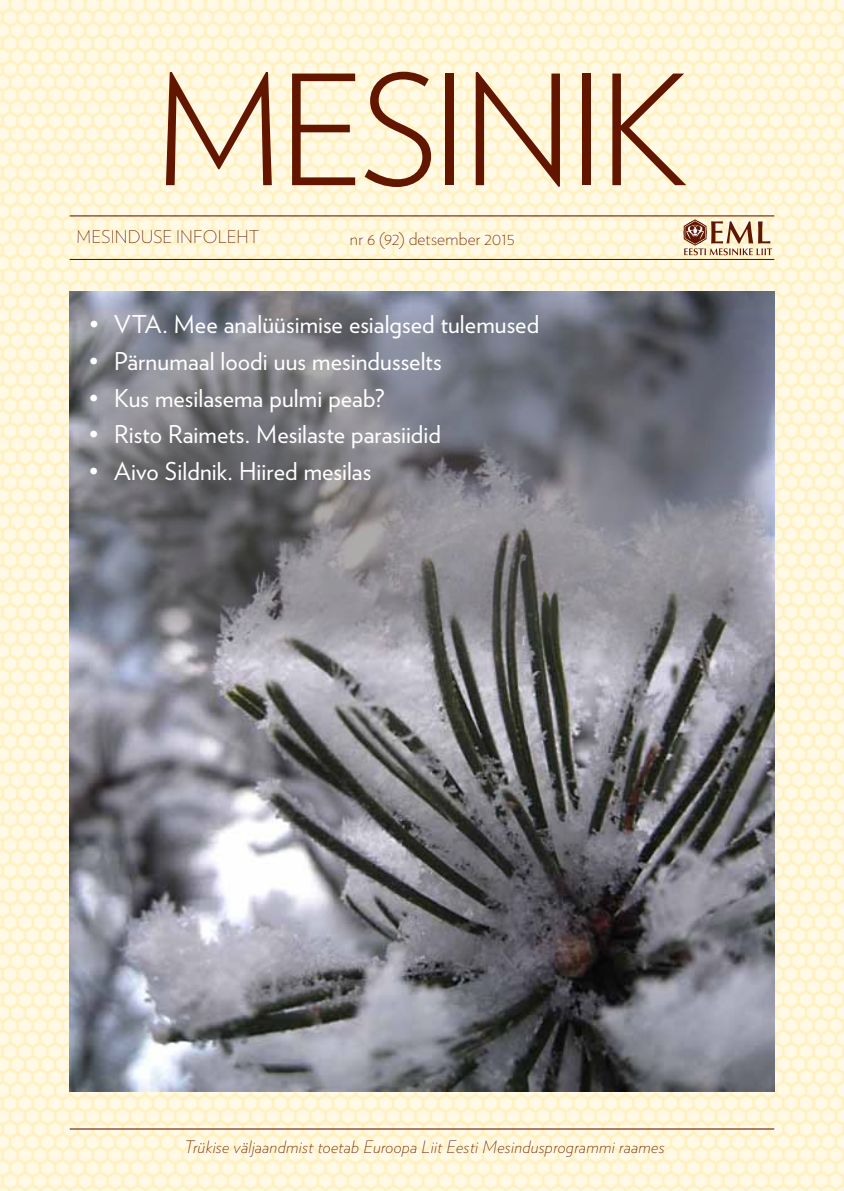
<style>
.page{position:relative;width:844px;height:1191px;background:#fff}
.page>*{position:absolute;margin:0;border:0;box-sizing:border-box;transform-origin:0 0}
.t1{font:300 152.25px "Verlag";letter-spacing:-.035em;color:#621600}
.t2{font:24.5px "Verlag";letter-spacing:.005em;color:#fff}
.t3{font:200 17.5px "Verlag";letter-spacing:.01em;color:#621600}
.t4{font:italic 200 16.97px "Verlag";letter-spacing:.02em;color:#621600}
</style>
<div class="page">
<img style="left:0;top:0;width:843px;height:1191px">
<img style="left:70px;top:660px;width:704px;height:431px">
<svg style="left:69px;top:291px;width:705px;height:369px;background:#7b7c84"></svg>
<hr style="left:70px;top:1128px;width:703px;height:1px;background:#621600">
<hr style="left:70px;top:259px;width:703px;height:1px;background:#621600">
<hr style="left:70px;top:215px;width:703px;height:1px;background:#621600">
<svg style="left:676px;top:219px;width:95px;height:36px;background:#d0b49a"></svg>
<h1 class="t1" style="left:154px;top:19px;width:536px">MESINIK</h1>
<p class="t3" style="left:77px;top:224px;width:184px">MESINDUSE INFOLEHT</p>
<p class="t3" style="left:366px;top:224px;width:137px">7 (87), v ebruar 2015</p>
<p class="t3" style="left:350px;top:226px;width:166px">nr 6 (92) detsember 2015</p>
<p class="t2" style="left:89px;top:306px;width:451px">• VTA. Mee analüüsimise esialgsed tulemused</p>
<p class="t2" style="left:89px;top:342px;width:354px">• Pärnumaal loodi uus mesindusselts</p>
<p class="t2" style="left:89px;top:379px;width:297px">• Kus mesilasema pulmi peab?</p>
<p class="t2" style="left:89px;top:416px;width:353px">• Risto Raimets. Mesilaste parasiidid</p>
<p class="t2" style="left:89px;top:453px;width:283px">• Aivo Sildnik. Hiired mesilas</p>
<p class="t4" style="left:184px;top:1134px;width:481px">Trükise väljaandmist toetab Euroopa Liit Eesti Mesindusprogrammi raames</p>
</div>
